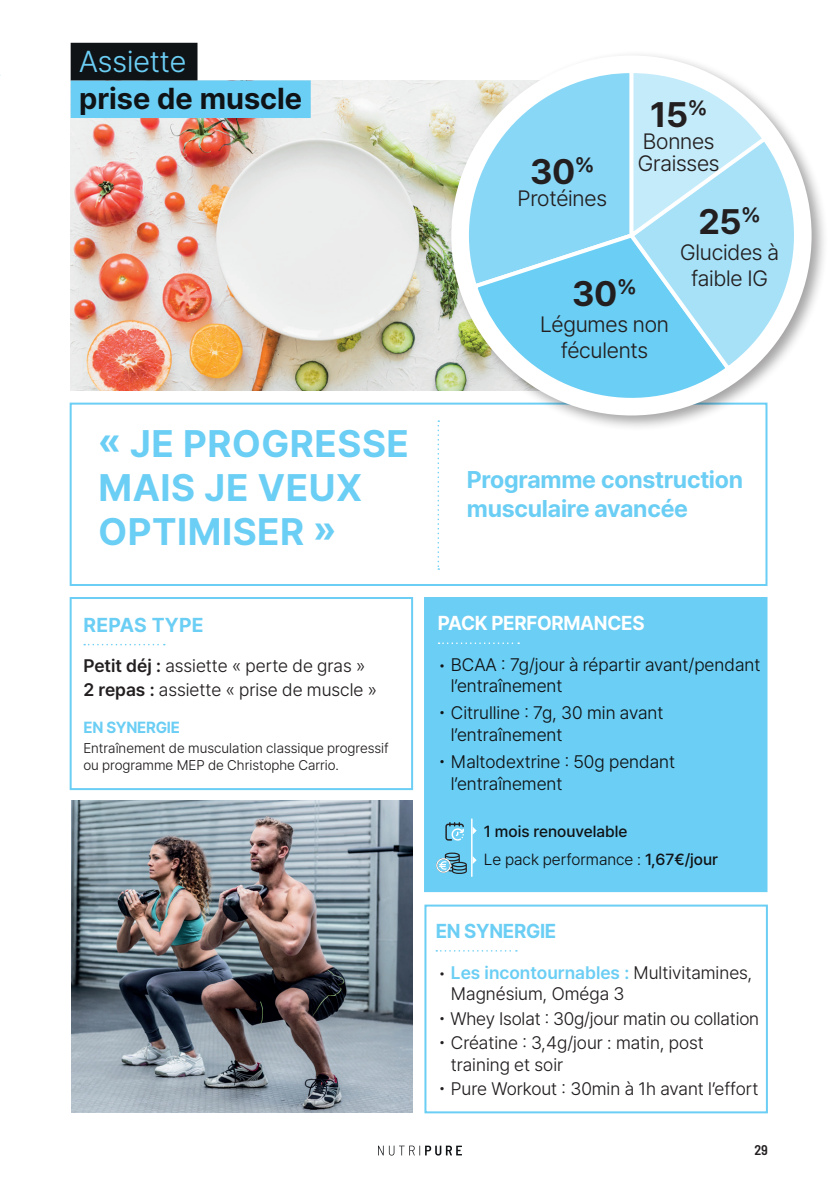
<style>
.page{position:relative;width:840px;height:1191px;background:#fff}
.page>*{position:absolute;margin:0;border:0;box-sizing:border-box;transform-origin:0 0}
.t1{font:700 38px/44px "Pretendard";letter-spacing:.015em;color:#6bcef4}
.t2{font:700 35.2px "Pretendard";letter-spacing:-.01em;color:#231f20}
.t3{font:700 30px "Pretendard";color:#101316}
.t4{font:300 30px "Pretendard";color:#6bcef4}
.t5{font:700 24px/28.8px "Pretendard";letter-spacing:-.01em;color:#6bcef4}
.t6{font:300 22px/26px "Pretendard";letter-spacing:-.01em;color:#231f20;text-align:center}
.t7{font:700 20px "Pretendard";letter-spacing:-.015em;color:#fff}
.t8{font:700 20px "Pretendard";letter-spacing:-.015em;color:#6bcef4}
.t9{font:700 20px "Pretendard";letter-spacing:.015em;color:#6bcef4}
.t10{font:300 18px/21.6px "Pretendard";color:#231f20}
.t11{font:300 18px/21.6px "Pretendard";color:#101316}
.t12{font:500 16px/28.8px "Pretendard";color:#101316}
.t13{font:700 16px "Pretendard";letter-spacing:-.015em;color:#6bcef4}
.t14{font:300 14px/16.8px "Pretendard";color:#231f20}
.t15{font:600 semi-condensed 14px "Barlow";color:#231f20}
.s1{font-weight:600}
.s2{font-weight:300}
.s3{font-weight:600;color:#6bcef4}
</style>
<div class="page">
<svg style="left:378px;top:1145px;width:83px;height:10px"></svg>
<svg style="left:84px;top:644px;width:81px;height:1px"></svg>
<svg style="left:437px;top:420px;width:2px;height:150px"></svg>
<svg style="left:436px;top:950px;width:80px;height:1px"></svg>
<div style="left:70px;top:597px;width:343px;height:193px;border:2px solid #6bcef4"></div>
<div style="left:424px;top:597px;width:343px;height:295px;background:#6bcef4"></div>
<img style="left:71px;top:801px;width:341px;height:311px">
<div style="left:424px;top:904px;width:343px;height:209px;border:2px solid #6bcef4"></div>
<div style="left:70px;top:402px;width:697px;height:184px;border:2px solid #6bcef4"></div>
<svg style="left:445px;top:822px;width:18px;height:18px"></svg>
<svg style="left:436px;top:852px;width:30px;height:22px"></svg>
<hr style="left:471px;top:819px;width:1px;height:57px;background:#fff">
<svg style="left:472px;top:826px;width:4px;height:8px"></svg>
<svg style="left:472px;top:856px;width:4px;height:8px"></svg>
<svg style="left:438px;top:642px;width:81px;height:2px"></svg>
<img style="left:71px;top:80px;width:374px;height:310px">
<div style="left:71px;top:80px;width:239px;height:38px;background:#6bcef4;border:2px solid #6bcef4"></div>
<div style="left:71px;top:43px;width:126px;height:37px;background:#101316"></div>
<div style="left:445px;top:50px;width:382px;height:382px;background:#231f20;opacity:.41"></div>
<div style="left:451px;top:55px;width:360px;height:360px;background:#fff;border-radius:50%"></div>
<svg style="left:469px;top:368px;width:264px;height:36px"></svg>
<svg style="left:462px;top:67px;width:337px;height:301px"></svg>
<h3 class="t4" style="left:79px;top:40px;width:108px">Assiette</h3>
<h3 class="t3" style="left:79px;top:76px;width:224px">prise de muscle</h3>
<h1 class="t1" style="left:98px;top:420px;width:312px">« JE PROGRESSE<br>MAIS JE VEUX<br>OPTIMISER »</h1>
<p class="t9" style="left:83px;top:610px;width:121px">REPAS TYPE</p>
<p class="t10" style="left:83px;top:653px;width:295px;line-height:24.4px"><span class="s1">Petit déj :</span> assiette « perte de gras »<br><span class="s1">2 repas :</span> assiette « prise de muscle »</p>
<p class="t13" style="left:83px;top:716px;width:98px">EN SYNERGIE</p>
<p class="t14" style="left:83px;top:739px;width:307px">Entraînement de musculation classique progressif ou programme MEP de Christophe Carrio.</p>
<h2 class="t2" style="left:649px;top:89px;width:59px">15<sup>%</sup></h2>
<p class="t6" style="left:637px;top:130px;width:83px;line-height:22px;text-align:left">Bonnes<br>Graisses</p>
<h2 class="t2" style="left:698px;top:196px;width:64px">25<sup>%</sup></h2>
<p class="t6" style="left:679px;top:239px;width:100px">Glucides à faible IG</p>
<h2 class="t2" style="left:529px;top:145px;width:66px">30<sup>%</sup></h2>
<p class="t6" style="left:517px;top:184px;width:91px">Protéines</p>
<h2 class="t2" style="left:572px;top:268px;width:66px">30<sup>%</sup></h2>
<p class="t6" style="left:540px;top:310px;width:130px">Légumes non féculents</p>
<h3 class="t5" style="left:466px;top:464px;width:278px">Programme construction musculaire avancée</h3>
<p class="t7" style="left:437px;top:608px;width:208px">PACK PERFORMANCES</p>
<p class="t11" style="left:450px;top:653px;width:311px;text-indent:-13px">• BCAA : 7g/jour à répartir avant/pendant l’entraînement</p>
<p class="t11" style="left:450px;top:702px;width:214px;text-indent:-13px">• Citrulline : 7g, 30 min avant l’entraînement</p>
<p class="t11" style="left:450px;top:750px;width:226px;text-indent:-13px">• Maltodextrine : 50g pendant l’entraînement</p>
<p class="t12" style="left:483px;top:816px;width:235px">1 mois renouvelable<br><span class="s2">Le pack performance :</span> 1,67€/jour</p>
<p class="t8" style="left:435px;top:916px;width:122px">EN SYNERGIE</p>
<p class="t10" style="left:450px;top:961px;width:303px;text-indent:-13px">• <span class="s3">Les incontournables :</span> Multivitamines,<br>Magnésium, Oméga 3</p>
<p class="t10" style="left:437px;top:1007px;width:323px">• Whey Isolat : 30g/jour matin ou collation</p>
<p class="t10" style="left:450px;top:1031px;width:254px;text-indent:-13px">• Créatine : 3,4g/jour : matin, post training et soir</p>
<p class="t10" style="left:437px;top:1077px;width:322px">• Pure Workout : 30min à 1h avant l’effort</p>
<p class="t15" style="left:754px;top:1140px;width:15px">29</p>
</div>
